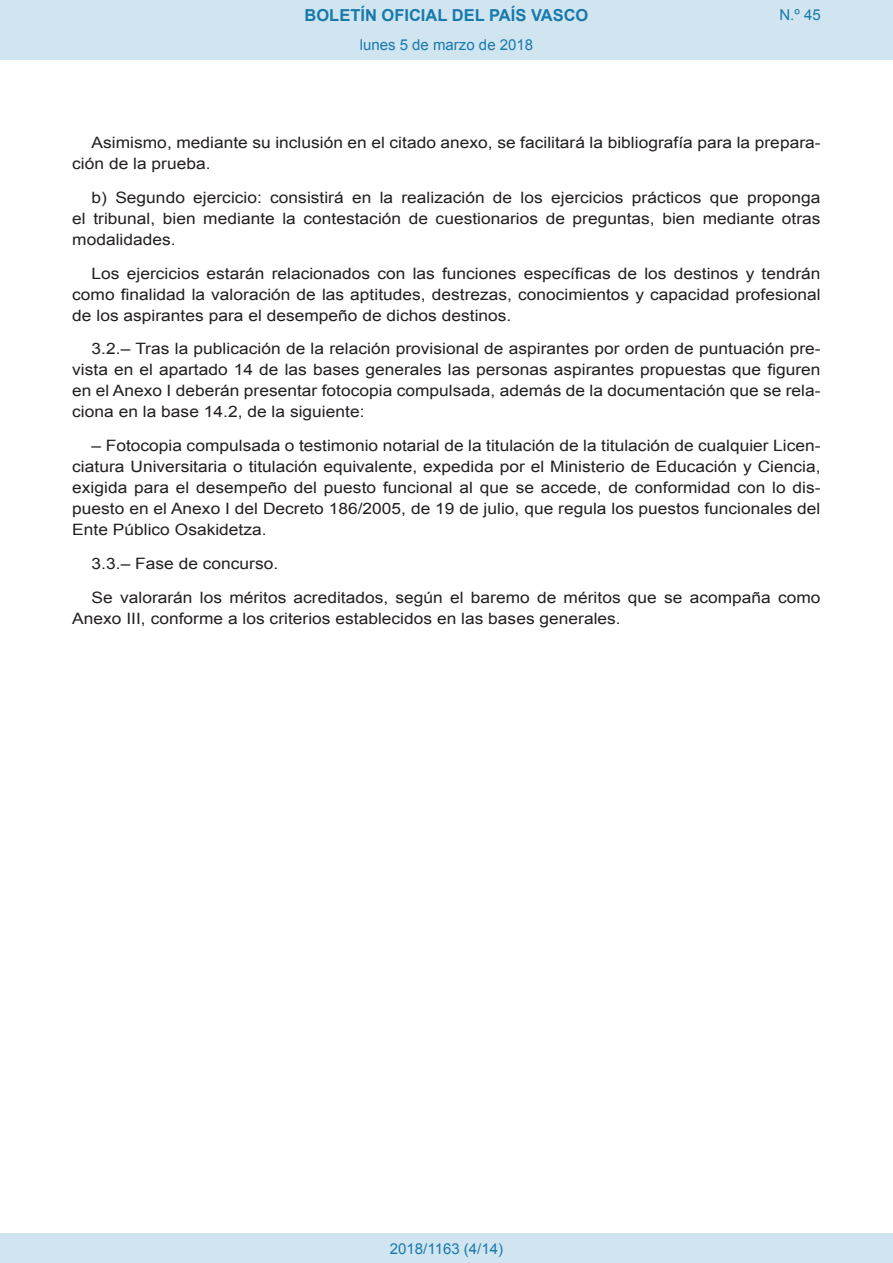
<style>
.page{position:relative;width:893px;height:1263px;background:#fff}
.page>*{position:absolute;margin:0;border:0;box-sizing:border-box;transform-origin:0 0}
.t1{font:700 16.5px "Arial";color:#1879ad}
.BOPVDetalle{font:15.6px/21px "Arial";color:#231f20;text-align:justify;scale:1.11 1}
.Paginacion_Centro{font:15px "Arial";color:#1879ad}
</style>
<div class="page">
<div style="left:0;top:0;width:893px;height:60px;background:#d0e5f0"></div>
<div style="left:0;top:1233px;width:893px;height:30px;background:#d0e5f0"></div>
<p class="t1" style="left:305px;top:4px;width:285px">BOLETÍN OFICIAL DEL PAÍS VASCO</p>
<p class="Paginacion_Centro" style="left:360px;top:35px;width:175px">lunes 5 de marzo de 2018</p>
<p class="Paginacion_Centro" style="left:779px;top:5px;width:43px">N.º 45</p>
<p class="BOPVDetalle" style="left:72px;top:132px;width:676px;text-indent:19px">Asimismo, mediante su inclusión en el citado anexo, se facilitará la bibliografía para la prepara&shy;ción de la prueba.</p>
<p class="BOPVDetalle" style="left:72px;top:187px;width:676px;text-indent:19px">b) Segundo ejercicio: consistirá en la realización de los ejercicios prácticos que proponga el tribunal, bien mediante la contestación de cuestionarios de preguntas, bien mediante otras modalidades.</p>
<p class="BOPVDetalle" style="left:72px;top:263px;width:676px;text-indent:19px">Los ejercicios estarán relacionados con las funciones específicas de los destinos y tendrán como finalidad la valoración de las aptitudes, destrezas, conocimientos y capacidad profesional de los aspirantes para el desempeño de dichos destinos.</p>
<p class="BOPVDetalle" style="left:72px;top:339px;width:676px;text-indent:19px">3.2.– Tras la publicación de la relación provisional de aspirantes por orden de puntuación pre&shy;vista en el apartado 14 de las bases generales las personas aspirantes propuestas que figuren en el Anexo I deberán presentar fotocopia compulsada, además de la documentación que se rela&shy;ciona en la base 14.2, de la siguiente:</p>
<p class="BOPVDetalle" style="left:72px;top:435px;width:676px;text-indent:19px">– Fotocopia compulsada o testimonio notarial de la titulación de la titulación de cualquier Licen&shy;ciatura Universitaria o titulación equivalente, expedida por el Ministerio de Educación y Ciencia, exigida para el desempeño del puesto funcional al que se accede, de conformidad con lo dis&shy;puesto en el Anexo I del Decreto 186/2005, de 19 de julio, que regula los puestos funcionales del Ente Público Osakidetza.</p>
<p class="BOPVDetalle" style="left:92px;top:553px;width:170px">3.3.– Fase de concurso.</p>
<p class="BOPVDetalle" style="left:72px;top:587px;width:676px;text-indent:19px">Se valorarán los méritos acreditados, según el baremo de méritos que se acompaña como<br>Anexo III, conforme a los criterios establecidos en las bases generales.</p>
<p class="Paginacion_Centro" style="left:390px;top:1238px;width:115px">2018/1163 (4/14)</p>
</div>
